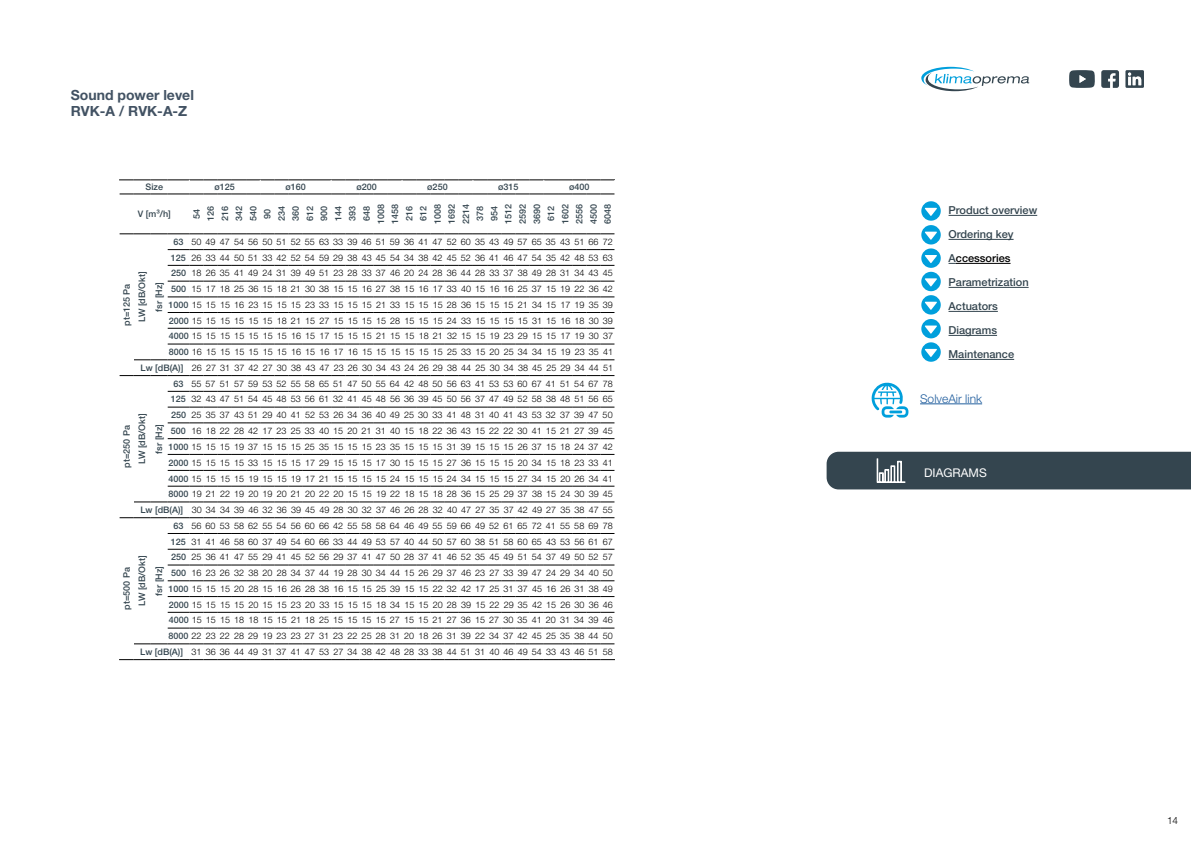
<style>
.page{position:relative;width:1191px;height:842px;background:#fff}
.page>*{position:absolute;margin:0;border:0;box-sizing:border-box;transform-origin:0 0}
.t1{font:700 14px/16.8px "Helvetica Neue LT Pro";color:#425263}
.t2{font:300 12px "Helvetica Neue LT Pro";color:#215e9e}
.t3{font:12px "Helvetica Neue LT Pro";color:#fff}
.t4{font:500 11px/24px "Helvetica Neue LT Pro";color:#34454f}
.t5{font:300 10px "Helvetica Neue LT Pro";color:#000}
.t6{font:300 9px/15.8px "Helvetica Neue LT Pro";color:#000;text-align:right}
.t7{font:500 9px/14.2px "Helvetica Neue LT Pro";color:#34454f}
.s1{font-weight:500;color:#34454f}
.s2{color:#000}
</style>
<div class="page">
<svg style="left:1101px;top:70px;width:18px;height:18px"></svg>
<svg style="left:1125px;top:70px;width:19px;height:18px"></svg>
<svg style="left:1069px;top:70px;width:26px;height:18px"></svg>
<hr style="left:948px;top:215px;width:89px;height:1px;background:#34454f">
<hr style="left:948px;top:239px;width:65px;height:1px;background:#34454f">
<hr style="left:956px;top:263px;width:54px;height:1px;background:#000">
<hr style="left:948px;top:287px;width:80px;height:1px;background:#34454f">
<hr style="left:948px;top:311px;width:50px;height:1px;background:#34454f">
<hr style="left:948px;top:335px;width:49px;height:1px;background:#34454f">
<hr style="left:948px;top:359px;width:66px;height:1px;background:#34454f">
<svg style="left:921px;top:67px;width:108px;height:24px"></svg>
<svg style="left:921px;top:201px;width:19px;height:161px"></svg>
<hr style="left:920px;top:404px;width:62px;height:1px;background:#215e9e">
<svg style="left:871px;top:382px;width:37px;height:36px"></svg>
<svg style="left:119px;top:180px;width:496px;height:15px"></svg>
<svg style="left:119px;top:234px;width:496px;height:426px"></svg>
<div style="left:826px;top:452px;width:365px;height:37px;background:#34454f"></div>
<h1 class="t1" style="left:71px;top:86px;width:125px">Sound power level<br>RVK-A / RVK-A-Z</h1>
<p class="t7" style="left:146px;top:180px;width:19px">Size</p>
<p class="t7" style="left:215px;top:180px;width:22px">ø125</p>
<p class="t7" style="left:285px;top:180px;width:22px">ø160</p>
<p class="t7" style="left:356px;top:180px;width:22px">ø200</p>
<p class="t7" style="left:427px;top:180px;width:22px">ø250</p>
<p class="t7" style="left:498px;top:180px;width:22px">ø315</p>
<p class="t7" style="left:569px;top:180px;width:22px">ø400</p>
<p class="t7" style="left:138px;top:207px;width:35px">V [m³/h]</p>
<p class="t7" style="left:189px;top:224px;width:22px;text-align:center;rotate:-90deg">54<br>126<br>216<br>342<br>540<br>90<br>234<br>360<br>612<br>900<br>144<br>393<br>648<br>1008<br>1458<br>216<br>612<br>1008<br>1692<br>2214<br>378<br>954<br>1512<br>2592<br>3690<br>612<br>1602<br>2556<br>4500<br>6048</p>
<p class="t6" style="left:141px;top:234px;width:474px"><span class="s1">63</span> 50 49 47 54 56 50 51 52 55 63 33 39 46 51 59 36 41 47 52 60 35 43 49 57 65 35 43 51 66 72<br><span class="s1">125</span> 26 33 44 50 51 33 42 52 54 59 29 38 43 45 54 34 38 42 45 52 36 41 46 47 54 35 42 48 53 63<br><span class="s1">250</span> 18 26 35 41 49 24 31 39 49 51 23 28 33 37 46 20 24 28 36 44 28 33 37 38 49 28 31 34 43 45<br><span class="s1">500</span> 15 17 18 25 36 15 18 21 30 38 15 15 16 27 38 15 16 17 33 40 15 16 16 25 37 15 19 22 36 42<br><span class="s1">1000</span> 15 15 15 16 23 15 15 15 23 33 15 15 15 21 33 15 15 15 28 36 15 15 15 21 34 15 17 19 35 39<br><span class="s1">2000</span> 15 15 15 15 15 15 18 21 15 27 15 15 15 15 28 15 15 15 24 33 15 15 15 15 31 15 16 18 30 39<br><span class="s1">4000</span> 15 15 15 15 15 15 15 16 15 17 15 15 15 21 15 15 18 21 32 15 15 19 23 29 15 15 17 19 30 37<br><span class="s1">8000</span> 16 15 15 15 15 15 15 16 15 16 17 16 15 15 15 15 15 15 25 33 15 20 25 34 34 15 19 23 35 41<br><span class="s1">Lw [dB(A)]</span> 26 27 31 37 42 27 30 38 43 47 23 26 30 34 43 24 26 29 38 44 25 30 34 38 45 25 29 34 44 51</p>
<p class="t7" style="left:119px;top:322px;width:52px;line-height:15.5px;text-indent:-4px;rotate:-90deg">pt=125 Pa<br>LW [dB/Okt]</p>
<p class="t7" style="left:152px;top:312px;width:31px;rotate:-90deg">fsr [Hz]</p>
<p class="t6" style="left:140px;top:375px;width:474px"><span class="s1">63</span> 55 57 51 57 59 53 52 55 58 65 51 47 50 55 64 42 48 50 56 63 41 53 53 60 67 41 51 54 67 78<br><span class="s1">125</span> 32 43 47 51 54 45 48 53 56 61 32 41 45 48 56 36 39 45 50 56 37 47 49 52 58 38 48 51 56 65<br><span class="s1">250</span> 25 35 37 43 51 29 40 41 52 53 26 34 36 40 49 25 30 33 41 48 31 40 41 43 53 32 37 39 47 50<br><span class="s1">500</span> 16 18 22 28 42 17 23 25 33 40 15 20 21 31 40 15 18 22 36 43 15 22 22 30 41 15 21 27 39 45<br><span class="s1">1000</span> 15 15 15 19 37 15 15 15 25 35 15 15 15 23 35 15 15 15 31 39 15 15 15 26 37 15 18 24 37 42<br><span class="s1">2000</span> 15 15 15 15 33 15 15 15 17 29 15 15 15 17 30 15 15 15 27 36 15 15 15 20 34 15 18 23 33 41<br><span class="s1">4000</span> 15 15 15 15 19 15 15 19 17 21 15 15 15 15 24 15 15 15 24 34 15 15 15 27 34 15 20 26 34 41<br><span class="s1">8000</span> 19 21 22 19 20 19 20 21 20 22 20 15 15 19 22 18 15 18 28 36 15 25 29 37 38 15 24 30 39 45<br><span class="s1">Lw [dB(A)]</span> 30 34 34 39 46 32 36 39 45 49 28 30 32 37 46 26 28 32 40 47 27 35 37 42 49 27 35 38 47 55</p>
<p class="t7" style="left:119px;top:464px;width:52px;line-height:15.5px;text-indent:-4px;rotate:-90deg">pt=250 Pa<br>LW [dB/Okt]</p>
<p class="t7" style="left:152px;top:453px;width:31px;rotate:-90deg">fsr [Hz]</p>
<p class="t6" style="left:140px;top:517px;width:474px"><span class="s1">63</span> 56 60 53 58 62 55 54 56 60 66 42 55 58 58 64 46 49 55 59 66 49 52 61 65 72 41 55 58 69 78<br><span class="s1">125</span> 31 41 46 58 60 37 49 54 60 66 33 44 49 53 57 40 44 50 57 60 38 51 58 60 65 43 53 56 61 67<br><span class="s1">250</span> 25 36 41 47 55 29 41 45 52 56 29 37 41 47 50 28 37 41 46 52 35 45 49 51 54 37 49 50 52 57<br><span class="s1">500</span> 16 23 26 32 38 20 28 34 37 44 19 28 30 34 44 15 26 29 37 46 23 27 33 39 47 24 29 34 40 50<br><span class="s1">1000</span> 15 15 15 20 28 15 16 26 28 38 16 15 15 25 39 15 15 22 32 42 17 25 31 37 45 16 26 31 38 49<br><span class="s1">2000</span> 15 15 15 15 20 15 15 23 20 33 15 15 15 18 34 15 15 20 28 39 15 22 29 35 42 15 26 30 36 46<br><span class="s1">4000</span> 15 15 15 18 18 15 15 21 18 25 15 15 15 15 27 15 15 21 27 36 15 27 30 35 41 20 31 34 39 46<br><span class="s1">8000</span> 22 23 22 28 29 19 23 23 27 31 23 22 25 28 31 20 18 26 31 39 22 34 37 42 45 25 35 38 44 50<br><span class="s1">Lw [dB(A)]</span> 31 36 36 44 49 31 37 41 47 53 27 34 38 42 48 28 33 38 44 51 31 40 46 49 54 33 43 46 51 58</p>
<p class="t7" style="left:119px;top:606px;width:52px;line-height:15.5px;text-indent:-4px;rotate:-90deg">pt=500 Pa<br>LW [dB/Okt]</p>
<p class="t7" style="left:152px;top:595px;width:31px;rotate:-90deg">fsr [Hz]</p>
<p class="t4" style="left:948px;top:198px;width:90px">Product overview<br>Ordering key<br>A<span class="s2">ccessories<br></span>Parametrization<br>Actuators<br>Diagrams<br>Maintenance</p>
<h2 class="t2" style="left:920px;top:391px;width:64px">SolveAir link</h2>
<h2 class="t3" style="left:924px;top:465px;width:64px">DIAGRAMS</h2>
<p class="t5" style="left:1167px;top:814px;width:13px">14</p>
</div>
